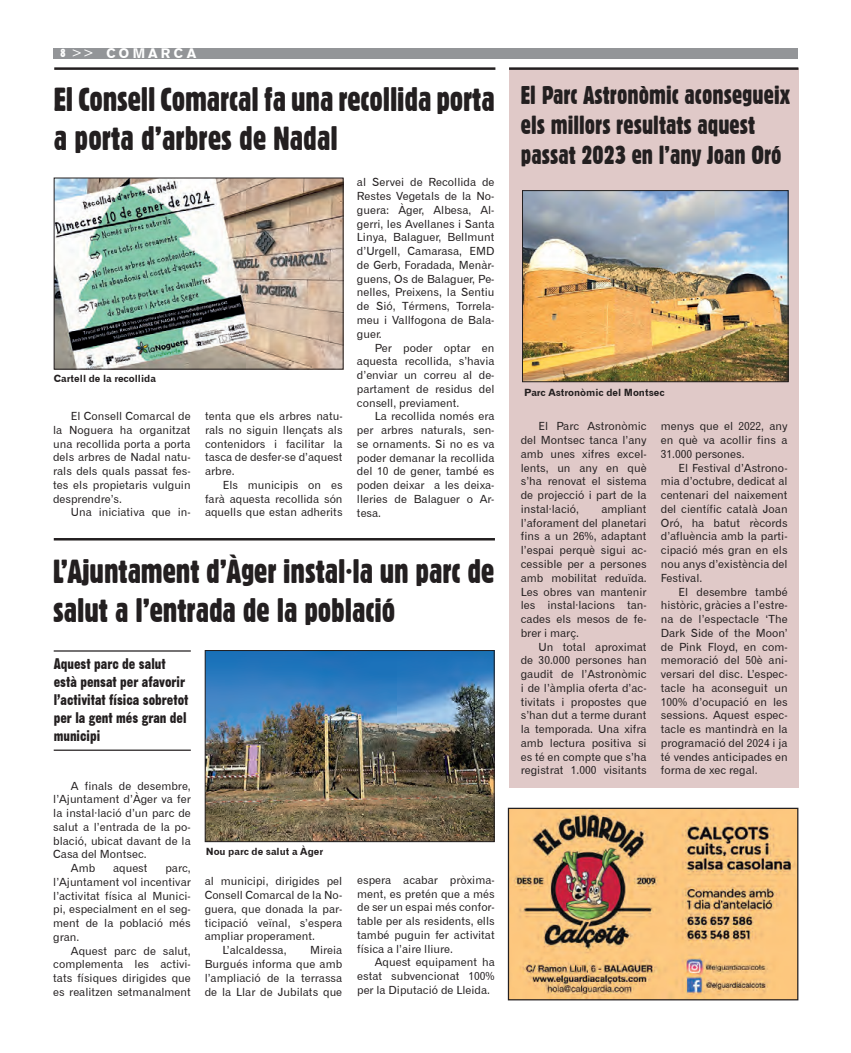
<style>
.page{position:relative;width:851px;height:1053px;background:#fff}
.page>*{position:absolute;margin:0;border:0;box-sizing:border-box;transform-origin:0 0}
.t1{font:32.5px/39px "Gothic 821 Condensed BT";letter-spacing:-.005em;color:#231f20}
.t2{font:25px/30px "Gothic 821 Condensed BT";color:#231f20}
.t3{font:15px/18px "Gothic No 13 BT";color:#231f20}
.t4{font:13.75px "Gothic 725 BT Black A";letter-spacing:.25em;color:#fff}
.t5{font:11.25px/13.8px "Gothic 720 BT Roman B";color:#231f20;text-align:justify}
.t6{font:10px "Gothic 720 BT Bold B";color:#231f20}
.s1{font-family:"Gothic 821 Condensed BT";font-size:11.25px}
.s2{font-family:"Gothic 720 BT Roman B"}
</style>
<div class="page">
<div style="left:53px;top:48px;width:744px;height:10px;background:#939598"></div>
<img style="left:509px;top:809px;width:287px;height:189px">
<div style="left:507px;top:807px;width:291px;height:193px;border:1px solid #231f20"></div>
<hr style="left:54px;top:67px;width:441px;height:3px;background:#231f20">
<img style="left:56px;top:180px;width:285px;height:187px">
<div style="left:509px;top:68px;width:289px;height:719px;background:#e0c9c8"></div>
<hr style="left:509px;top:67px;width:289px;height:3px;background:#231f20">
<img style="left:524px;top:192px;width:262px;height:188px">
<div style="left:522px;top:190px;width:266px;height:192px;border:1px solid #231f20"></div>
<hr style="left:54px;top:538px;width:441px;height:2px;background:#231f20">
<img style="left:207px;top:652px;width:285px;height:187px">
<div style="left:205px;top:650px;width:289px;height:191px;border:1px solid #231f20"></div>
<hr style="left:54px;top:650px;width:137px;height:1px;background:#231f20">
<hr style="left:54px;top:749px;width:137px;height:1px;background:#231f20">
<p class="t4" style="left:61px;top:45px;width:137px"><span class="s1">8</span> <span class="s2">&gt;&gt;</span> COMARCA</p>
<p class="t1" style="left:54px;top:79px;width:442px">El Consell Comarcal fa una recollida porta a porta d’arbres de Nadal</p>
<p class="t5" style="left:357px;top:175px;width:139px">al Servei de Recollida de Restes Vegetals de la No&shy;guera: Àger, Albesa, Al&shy;gerri, les Avellanes i Santa Linya, Balaguer, Bellmunt d’Urgell, Camarasa, EMD de Gerb, Foradada, Menàr&shy;guens, Os de Balaguer, Pe&shy;nelles, Preixens, la Sentiu de Sió, Térmens, Torrela&shy;meu i Vallfogona de Bala&shy;guer.</p>
<p class="t5" style="left:357px;top:340px;width:139px;text-indent:18px">Per poder optar en aquesta recollida, s’havia d’enviar un correu al de&shy;partament de residus del consell, previament.</p>
<p class="t5" style="left:357px;top:409px;width:139px;text-indent:18px">La recollida només era per arbres naturals, sen&shy;se ornaments. Si no es va poder demanar la recollida del 10 de gener, també es poden deixar a les deixa&shy;lleries de Balaguer o Ar&shy;tesa.</p>
<p class="t1" style="left:53px;top:551px;width:442px">L’Ajuntament d’Àger instal·la un parc de salut a l’entrada de la població</p>
<p class="t6" style="left:54px;top:373px;width:104px">Cartell de la recollida</p>
<p class="t5" style="left:53px;top:409px;width:139px;text-indent:18px">El Consell Comarcal de la Noguera ha organitzat una recollida porta a porta dels arbres de Nadal natu&shy;rals dels quals passat fes&shy;tes els propietaris vulguin desprendre’s.</p>
<p class="t5" style="left:71px;top:505px;width:121px">Una iniciativa que in-</p>
<p class="t5" style="left:205px;top:409px;width:139px">tenta que els arbres natu&shy;rals no siguin llençats als contenidors i facilitar la tasca de desfer-se d’aquest arbre.</p>
<p class="t5" style="left:205px;top:478px;width:139px;text-indent:18px">Els municipis on es farà aquesta recollida són aquells que estan adherits</p>
<p class="t3" style="left:54px;top:654px;width:136px">Aquest parc de salut està pensat per afavorir l’activitat física sobretot per la gent més gran del municipi</p>
<p class="t5" style="left:53px;top:778px;width:139px;text-indent:18px">A finals de desembre, l’Ajuntament d’Àger va fer la instal·lació d’un parc de salut a l’entrada de la po&shy;blació, ubicat davant de la Casa del Montsec.</p>
<p class="t5" style="left:71px;top:861px;width:26px">Amb</p>
<p class="t5" style="left:113px;top:861px;width:36px">aquest</p>
<p class="t5" style="left:53px;top:861px;width:139px;text-indent:112px">parc, l’Ajuntament vol incentivar l’activitat física al Munici&shy;pi, especialment en el seg&shy;ment de la població més gran.</p>
<p class="t5" style="left:53px;top:943px;width:139px;text-indent:18px">Aquest parc de salut, complementa les activi&shy;tats físiques dirigides que es realitzen setmanalment</p>
<p class="t6" style="left:206px;top:845px;width:119px">Nou parc de salut a Àger</p>
<p class="t5" style="left:205px;top:874px;width:139px">al municipi, dirigides pel Consell Comarcal de la No&shy;guera, que donada la par&shy;ticipació veïnal, s’espera ampliar properament.</p>
<p class="t5" style="left:222px;top:943px;width:66px">L’alcaldessa,</p>
<p class="t5" style="left:205px;top:943px;width:139px;text-indent:105px">Mireia Burgués informa que amb l’ampliació de la terrassa de la Llar de Jubilats que</p>
<p class="t5" style="left:357px;top:872px;width:139px">espera acabar pròxima&shy;ment, es pretén que a més de ser un espai més confor&shy;table per als residents, ells també puguin fer activitat física a l’aire lliure.</p>
<p class="t5" style="left:357px;top:955px;width:139px;text-indent:18px">Aquest equipament ha estat subvencionat 100% per la Diputació de Lleida.</p>
<p class="t2" style="left:521px;top:80px;width:271px">El Parc Astronòmic aconsegueix els millors resultats aquest</p>
<p class="t2" style="left:521px;top:140px;width:262px">passat 2023 en l’any Joan Oró</p>
<p class="t6" style="left:524px;top:386px;width:142px">Parc Astronòmic del Montsec</p>
<p class="t5" style="left:520px;top:419px;width:127px;text-indent:18px">El Parc Astronòmic del Montsec tanca l’any amb unes xifres excel· lents, un any en què s’ha renovat el sistema de projecció i part de la instal·lació,</p>
<p class="t5" style="left:520px;top:502px;width:127px;text-indent:81px">ampliant l’aforament del planetari fins a un 26%, adaptant l’espai perquè sigui ac&shy;cessible per a persones amb mobilitat reduïda.<br>Les obres van mantenir les instal·lacions tan&shy;cades els mesos de fe&shy;brer i març.</p>
<p class="t5" style="left:520px;top:639px;width:127px;text-indent:18px">Un total aproximat de 30.000 persones han gaudit de l’Astronòmic i de l’àmplia oferta d’ac&shy;tivitats i propostes que s’han dut a terme durant la temporada. Una xifra amb lectura positiva si es té en compte que s’ha registrat 1.000 visitants</p>
<p class="t5" style="left:660px;top:419px;width:128px">menys que el 2022, any en què va acollir fins a 31.000 persones.</p>
<p class="t5" style="left:660px;top:460px;width:128px;text-indent:18px">El Festival d’Astrono&shy;mia d’octubre, dedicat al centenari del naixement del científic català Joan Oró, ha batut rècords d’afluència amb la parti&shy;cipació més gran en els nou anys d’existència del Festival.</p>
<p class="t5" style="left:660px;top:584px;width:128px;text-indent:18px">El desembre també històric, gràcies a l’estre&shy;na de l’espectacle ‘The Dark Side of the Moon’ de Pink Floyd, en com&shy;memoració del 50è ani&shy;versari del disc. L’espec&shy;tacle ha aconseguit un 100% d’ocupació en les sessions. Aquest espec&shy;tacle es mantindrà en la programació del 2024 i ja té vendes anticipades en forma de xec regal.</p>
</div>
